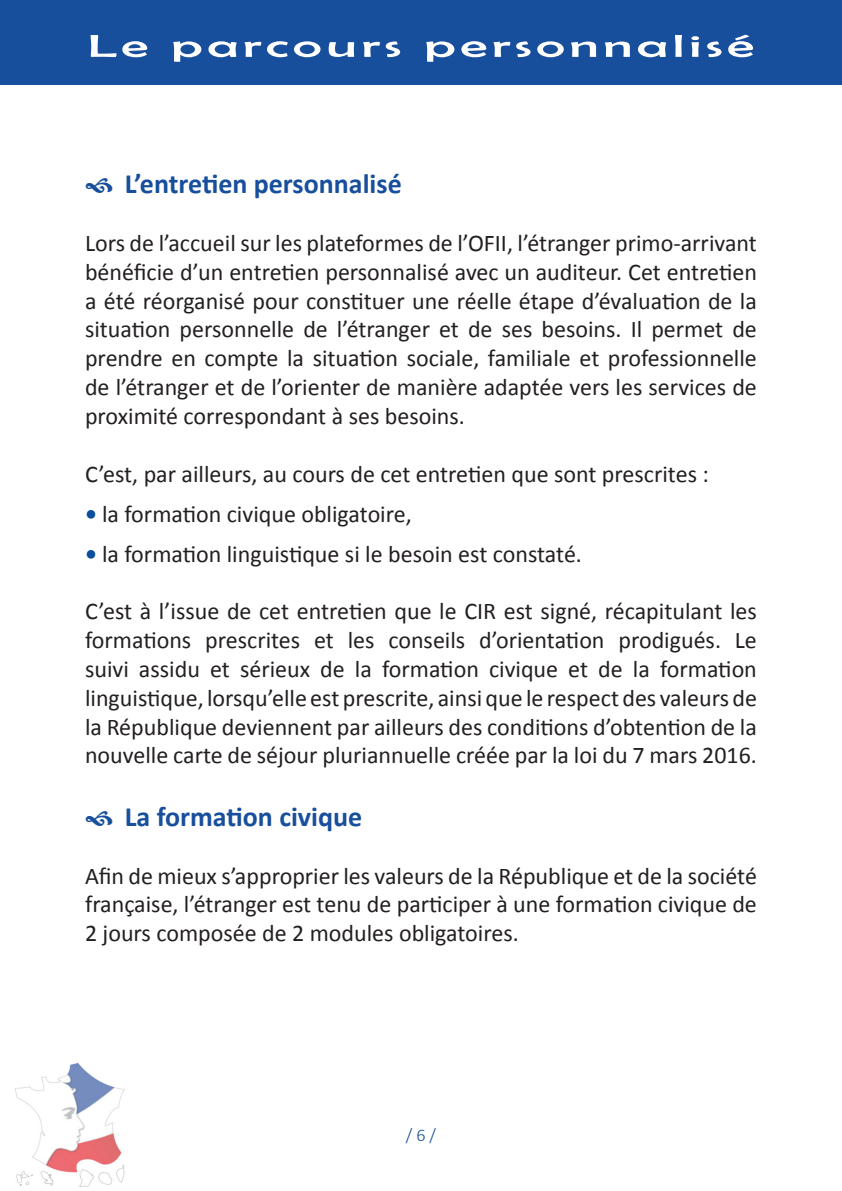
<style>
.page{position:relative;width:842px;height:1191px;background:#fff}
.page>*{position:absolute;margin:0;border:0;box-sizing:border-box;transform-origin:0 0}
.t1{font:32px "Berlin Sans FB";letter-spacing:.08em;color:#fff;scale:1.75 1}
.t2{font:700 28px "Calibri";color:#184f9c}
.t3{font:24px/28.8px "Calibri";color:#231f20;text-align:justify}
.t4{font:300 18px "Calibri";color:#184f9c}
.s1{font-weight:700;color:#0a4f9b}
</style>
<div class="page">
<div style="left:0;top:0;width:842px;height:85px;background:#184f9c"></div>
<img style="left:15px;top:1062px;width:110px;height:125px">
<h1 class="t1" style="left:88px;top:28px;width:382px">Le parcours personnalisé</h1>
<p class="t2" style="left:125px;top:166px;width:279px">L’entretien personnalisé</p>
<p class="t3" style="left:85px;top:229px;width:673px">Lors de l’accueil sur les plateformes de l’OFII, l’étranger primo-arrivant bénéficie d’un entretien personnalisé avec un auditeur. Cet entretien a été réorganisé pour constituer une réelle étape d’évaluation de la situation personnelle de l’étranger et de ses besoins. Il permet de prendre en compte la situation sociale, familiale et professionnelle de l’étranger et de l’orienter de manière adaptée vers les services de proximité correspondant à ses besoins.</p>
<p class="t3" style="left:85px;top:459px;width:625px">C’est, par ailleurs, au cours de cet entretien que sont prescrites :</p>
<p class="t3" style="left:85px;top:499px;width:328px"><span class="s1">•</span> la formation civique obligatoire,</p>
<p class="t3" style="left:85px;top:539px;width:498px"><span class="s1">•</span> la formation linguistique si le besoin est constaté.</p>
<p class="t3" style="left:85px;top:597px;width:673px">C’est à l’issue de cet entretien que le CIR est signé, récapitulant les formations prescrites et les conseils d’orientation prodigués. Le suivi assidu et sérieux de la formation civique et de la formation linguistique, lorsqu’elle est prescrite, ainsi que le respect des valeurs de la République deviennent par ailleurs des conditions d’obtention de la nouvelle carte de séjour pluriannuelle créée par la loi du 7 mars 2016.</p>
<p class="t2" style="left:125px;top:798px;width:239px">La formation civique</p>
<p class="t3" style="left:85px;top:861px;width:673px">Afin de mieux s’approprier les valeurs de la République et de la société française, l’étranger est tenu de participer à une formation civique de 2 jours composée de 2 modules obligatoires.</p>
<p class="t4" style="left:406px;top:1123px;width:32px">/ 6 /</p>
</div>
